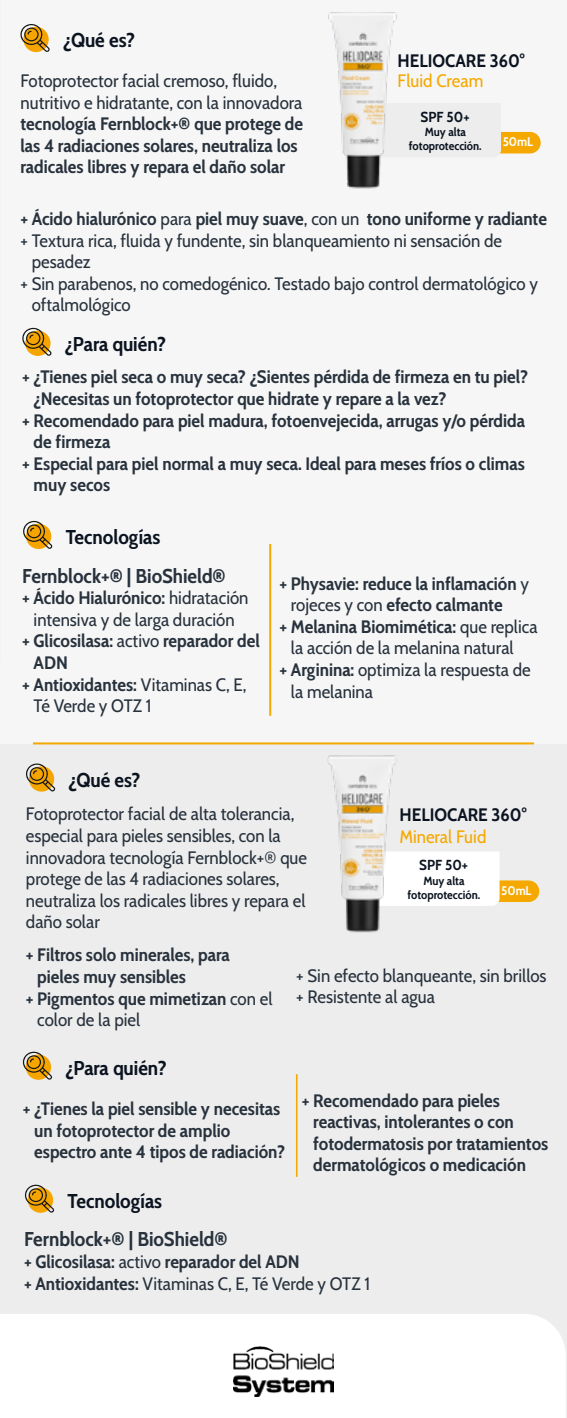
<style>
.page{position:relative;width:567px;height:1418px;background:#fff}
.page>*{position:absolute;margin:0;border:0;box-sizing:border-box;transform-origin:0 0}
.t1{font:700 semi-condensed 20px "Cabin";color:#0a131f}
.t2{font:700 semi-condensed 20px "Cabin";color:#28323d}
.t3{font:700 semi-condensed 18px/21.6px "Cabin";color:#28323d}
.t4{font:semi-condensed 18px/21.6px "Cabin";color:#28323d}
.t5{font:700 semi-condensed 18px "Cabin";color:#0a131f}
.t6{font:semi-condensed 18px "Cabin";color:#f5a800}
.t7{font:700 semi-condensed 14.4px "Cabin";color:#0a131f}
.t8{font:700 semi-condensed 12.6px "Cabin";color:#fff}
.t9{font:700 semi-condensed 11.8px/14.2px "Cabin";color:#0a131f;text-align:center}
.s1{font-weight:400}
.s2{font-weight:700}
</style>
<div class="page">
<div style="left:0;top:0;width:567px;height:1417px;background:#f6f6f6"></div>
<div style="left:0;top:744px;width:567px;height:673px;background:#ededed"></div>
<div style="left:1px;top:1314px;width:565px;height:103px;background:#fff"></div>
<hr style="left:33px;top:742px;width:501px;height:2px;background:#f5a800">
<svg style="left:20px;top:24px;width:30px;height:28px"></svg>
<svg style="left:22px;top:328px;width:30px;height:28px"></svg>
<svg style="left:23px;top:521px;width:30px;height:28px"></svg>
<svg style="left:499px;top:131px;width:42px;height:23px"></svg>
<img style="left:328px;top:12px;width:69px;height:177px">
<hr style="left:269px;top:544px;width:2px;height:171px;background:#f5a800">
<hr style="left:296px;top:1074px;width:1px;height:102px;background:#f5a800">
<svg style="left:26px;top:763px;width:29px;height:28px"></svg>
<svg style="left:22px;top:1051px;width:30px;height:28px"></svg>
<svg style="left:25px;top:1184px;width:29px;height:28px"></svg>
<svg style="left:417px;top:852px;width:122px;height:53px"></svg>
<img style="left:307px;top:742px;width:110px;height:191px">
<svg style="left:0;top:1314px;width:1px;height:103px"></svg>
<img style="left:233px;top:1346px;width:101px;height:50px">
<p class="t1" style="left:63px;top:25px;width:74px">¿Qué es?</p>
<p class="t4" style="left:20px;top:69px;width:284px">Fotoprotector facial cremoso, fluido, nutritivo e hidratante, con la innovadora</p>
<p class="t3" style="left:20px;top:112px;width:284px">tecnología Fernblock+® que protege de las 4 radiaciones solares, neutraliza los radicales libres y repara el daño solar</p>
<p class="t5" style="left:398px;top:46px;width:129px">HELIOCARE 360°</p>
<p class="t6" style="left:398px;top:67px;width:87px">Fluid Cream</p>
<p class="t7" style="left:421px;top:106px;width:50px">SPF 50+</p>
<p class="t9" style="left:409px;top:124px;width:74px">Muy alta fotoprotección.</p>
<p class="t8" style="left:503px;top:132px;width:32px">50mL</p>
<p class="t3" style="left:20px;top:207px;width:528px">+ Ácido hialurónico <span class="s1">para</span> piel muy suave<span class="s1">, con un</span> tono uniforme y radiante</p>
<p class="t4" style="left:20px;top:228px;width:483px">+ Textura rica, fluida y fundente, sin blanqueamiento ni sensación de</p>
<p class="t4" style="left:32px;top:250px;width:60px">pesadez</p>
<p class="t4" style="left:20px;top:271px;width:519px">+ Sin parabenos, no comedogénico. Testado bajo control dermatológico y</p>
<p class="t4" style="left:32px;top:293px;width:100px">oftalmológico</p>
<p class="t1" style="left:65px;top:328px;width:103px">¿Para quién?</p>
<p class="t3" style="left:22px;top:365px;width:507px">+ ¿Tienes piel seca o muy seca? ¿Sientes pérdida de firmeza en tu piel?</p>
<p class="t3" style="left:34px;top:386px;width:414px">¿Necesitas un fotoprotector que hidrate y repare a la vez?</p>
<p class="t3" style="left:22px;top:408px;width:504px">+ Recomendado para piel madura, fotoenvejecida, arrugas y/o pérdida</p>
<p class="t3" style="left:34px;top:430px;width:78px">de firmeza</p>
<p class="t3" style="left:22px;top:451px;width:504px">+ Especial para piel normal a muy seca. Ideal para meses fríos o climas</p>
<p class="t3" style="left:34px;top:473px;width:78px">muy secos</p>
<p class="t1" style="left:66px;top:521px;width:96px">Tecnologías</p>
<p class="t2" style="left:22px;top:560px;width:205px">Fernblock+® | BioShield®</p>
<p class="t3" style="left:22px;top:586px;width:228px">+ Ácido Hialurónico: <span class="s1">hidratación</span></p>
<p class="t4" style="left:34px;top:607px;width:203px">intensiva y de larga duración</p>
<p class="t3" style="left:22px;top:629px;width:239px">+ Glicosilasa: <span class="s1">activo</span> reparador del</p>
<p class="t3" style="left:34px;top:650px;width:36px">ADN</p>
<p class="t3" style="left:22px;top:672px;width:226px">+ Antioxidantes: <span class="s1">Vitaminas C, E,</span></p>
<p class="t4" style="left:34px;top:694px;width:119px">Té Verde y OTZ 1</p>
<p class="t3" style="left:280px;top:571px;width:251px">+ Physavie: reduce la inflamación <span class="s1">y</span></p>
<p class="t3" style="left:291px;top:593px;width:213px"><span class="s1">rojeces y con</span> efecto calmante</p>
<p class="t3" style="left:280px;top:614px;width:259px">+ Melanina Biomimética: <span class="s1">que replica</span></p>
<p class="t4" style="left:291px;top:636px;width:224px">la acción de la melanina natural</p>
<p class="t4" style="left:280px;top:657px;width:253px"><span class="s2">+ Arginina:</span> optimiza la respuesta de</p>
<p class="t4" style="left:291px;top:679px;width:84px">la melanina</p>
<p class="t1" style="left:69px;top:764px;width:74px">¿Qué es?</p>
<p class="t4" style="left:26px;top:802px;width:283px">Fotoprotector facial de alta tolerancia, especial para pieles sensibles, con la innovadora tecnología Fernblock+® que protege de las 4 radiaciones solares, neutraliza los radicales libres y repara el daño solar</p>
<p class="t3" style="left:26px;top:943px;width:205px">+ Filtros solo minerales, para</p>
<p class="t3" style="left:37px;top:964px;width:150px">pieles muy sensibles</p>
<p class="t3" style="left:26px;top:986px;width:248px">+ Pigmentos que mimetizan <span class="s1">con el</span></p>
<p class="t4" style="left:37px;top:1007px;width:104px">color de la piel</p>
<p class="t5" style="left:399px;top:801px;width:129px">HELIOCARE 360°</p>
<p class="t6" style="left:399px;top:822px;width:88px">Mineral Fuid</p>
<p class="t7" style="left:419px;top:854px;width:50px">SPF 50+</p>
<p class="t9" style="left:407px;top:872px;width:74px">Muy alta fotoprotección.</p>
<p class="t8" style="left:501px;top:880px;width:32px">50mL</p>
<p class="t4" style="left:296px;top:963px;width:252px">+ Sin efecto blanqueante, sin brillos + Resistente al agua</p>
<p class="t1" style="left:66px;top:1052px;width:103px">¿Para quién?</p>
<p class="t3" style="left:34px;top:1096px;width:252px;text-indent:-11px">+ ¿Tienes la piel sensible y necesitas un fotoprotector de amplio espectro ante 4 tipos de radiación?</p>
<p class="t1" style="left:68px;top:1185px;width:96px">Tecnologías</p>
<p class="t3" style="left:313px;top:1088px;width:237px;text-indent:-11px">+ Recomendado para pieles reactivas, intolerantes o con fotodermatosis por tratamientos dermatológicos o medicación</p>
<p class="t2" style="left:24px;top:1223px;width:205px">Fernblock+® | BioShield®</p>
<p class="t3" style="left:24px;top:1249px;width:347px">+ Glicosilasa: <span class="s1">activo</span> reparador del ADN<br>+ Antioxidantes: <span class="s1">Vitaminas C, E, Té Verde y OTZ 1</span></p>
</div>
